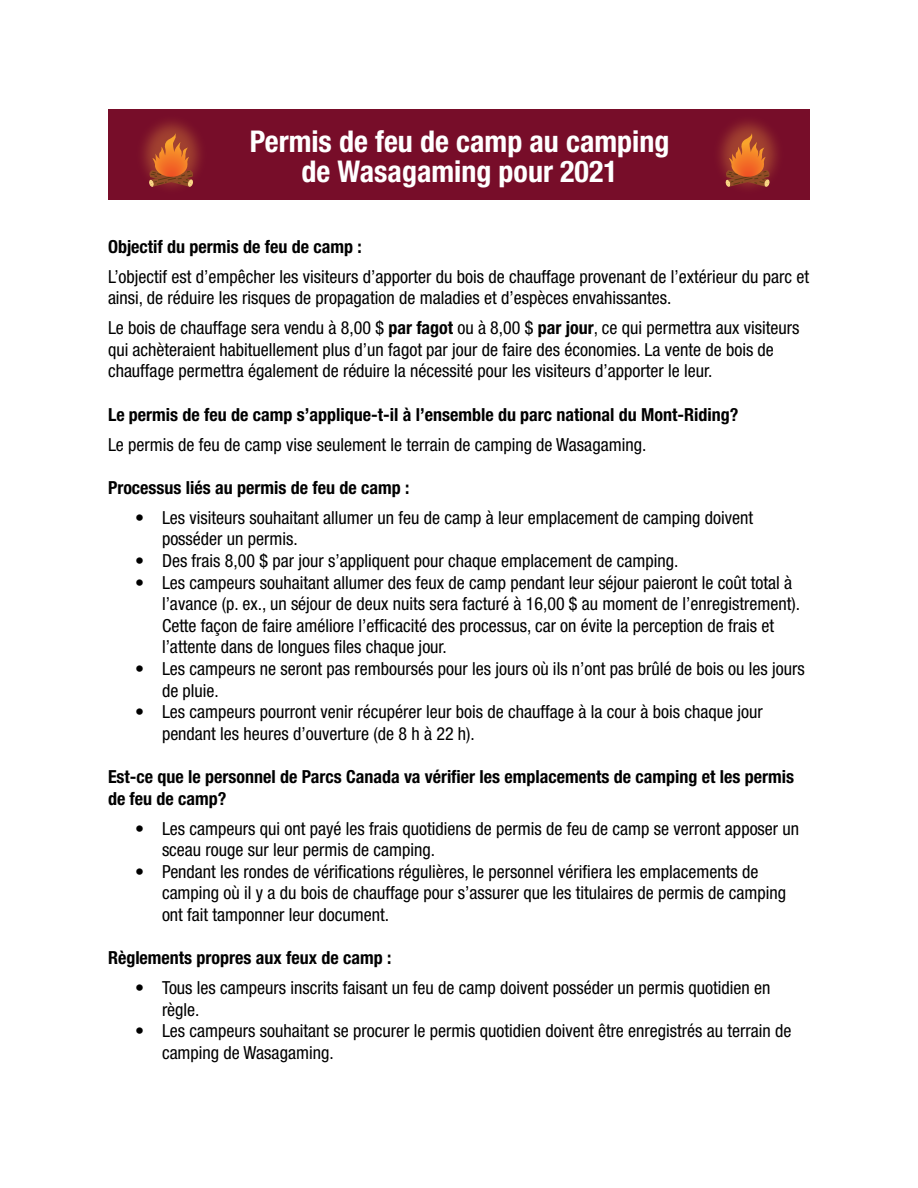
<style>
.page{position:relative;width:918px;height:1188px;background:#fff}
.page>*{position:absolute;margin:0;border:0;box-sizing:border-box;transform-origin:0 0}
.t1{font:700 condensed 30px/30px "Helvetica Neue";color:#fff;text-align:center}
.t2{font:condensed 18px/21.6px "Helvetica Neue";color:#000}
.t3{font:700 condensed 18px/21.6px "Helvetica Neue";color:#000}
.s1{font-weight:700}
</style>
<div class="page">
<div style="left:108px;top:109px;width:702px;height:91px;background:#770d29"></div>
<img style="left:142px;top:121px;width:59px;height:67px">
<svg style="left:148px;top:133px;width:46px;height:54px;background:#b5532b"></svg>
<img style="left:719px;top:121px;width:59px;height:67px">
<svg style="left:724px;top:133px;width:47px;height:54px;background:#b4522b"></svg>
<p class="t1" style="left:250px;top:126px;width:421px">Permis de feu de camp au camping de Wasagaming pour 2021</p>
<p class="t3" style="left:108px;top:236px;width:255px">Objectif du permis de feu de camp :</p>
<p class="t2" style="left:108px;top:266px;width:703px">L’objectif est d’empêcher les visiteurs d’apporter du bois de chauffage provenant de l’extérieur du parc et ainsi, de réduire les risques de propagation de maladies et d’espèces envahissantes.</p>
<p class="t2" style="left:108px;top:317px;width:693px">Le bois de chauffage sera vendu à 8,00 $ <span class="s1">par fagot</span> ou à 8,00 $ <span class="s1">par jour</span>, ce qui permettra aux visiteurs qui achèteraient habituellement plus d’un fagot par jour de faire des économies. La vente de bois de chauffage permettra également de réduire la nécessité pour les visiteurs d’apporter le leur.</p>
<p class="t3" style="left:108px;top:403px;width:632px">Le permis de feu de camp s’applique-t-il à l’ensemble du parc national du Mont-Riding?</p>
<p class="t2" style="left:108px;top:433px;width:540px">Le permis de feu de camp vise seulement le terrain de camping de Wasagaming.</p>
<p class="t3" style="left:108px;top:476px;width:303px">Processus liés au permis de feu de camp :</p>
<p class="t2" style="left:162px;top:507px;width:593px;text-indent:-27px">• Les visiteurs souhaitant allumer un feu de camp à leur emplacement de camping doivent posséder un permis.</p>
<p class="t2" style="left:135px;top:550px;width:545px">• Des frais 8,00 $ par jour s’appliquent pour chaque emplacement de camping.</p>
<p class="t2" style="left:162px;top:571px;width:640px;text-indent:-27px">• Les campeurs souhaitant allumer des feux de camp pendant leur séjour paieront le coût total à l’avance (p. ex., un séjour de deux nuits sera facturé à 16,00 $ au moment de l’enregistrement).<br>Cette façon de faire améliore l’efficacité des processus, car on évite la perception de frais et l’attente dans de longues files chaque jour.</p>
<p class="t2" style="left:162px;top:658px;width:644px;text-indent:-27px">• Les campeurs ne seront pas remboursés pour les jours où ils n’ont pas brûlé de bois ou les jours de pluie.</p>
<p class="t2" style="left:162px;top:701px;width:602px;text-indent:-27px">• Les campeurs pourront venir récupérer leur bois de chauffage à la cour à bois chaque jour pendant les heures d’ouverture (de 8 h à 22 h).</p>
<p class="t3" style="left:108px;top:766px;width:687px">Est-ce que le personnel de Parcs Canada va vérifier les emplacements de camping et les permis de feu de camp?</p>
<p class="t2" style="left:162px;top:817px;width:639px;text-indent:-27px">• Les campeurs qui ont payé les frais quotidiens de permis de feu de camp se verront apposer un sceau rouge sur leur permis de camping.</p>
<p class="t2" style="left:162px;top:861px;width:626px;text-indent:-27px">• Pendant les rondes de vérifications régulières, le personnel vérifiera les emplacements de camping où il y a du bois de chauffage pour s’assurer que les titulaires de permis de camping ont fait tamponner leur document.</p>
<p class="t3" style="left:108px;top:947px;width:285px">Règlements propres aux feux de camp :</p>
<p class="t2" style="left:162px;top:977px;width:610px;text-indent:-27px">• Tous les campeurs inscrits faisant un feu de camp doivent posséder un permis quotidien en règle.</p>
<p class="t2" style="left:162px;top:1020px;width:631px;text-indent:-27px">• Les campeurs souhaitant se procurer le permis quotidien doivent être enregistrés au terrain de camping de Wasagaming.</p>
</div>
